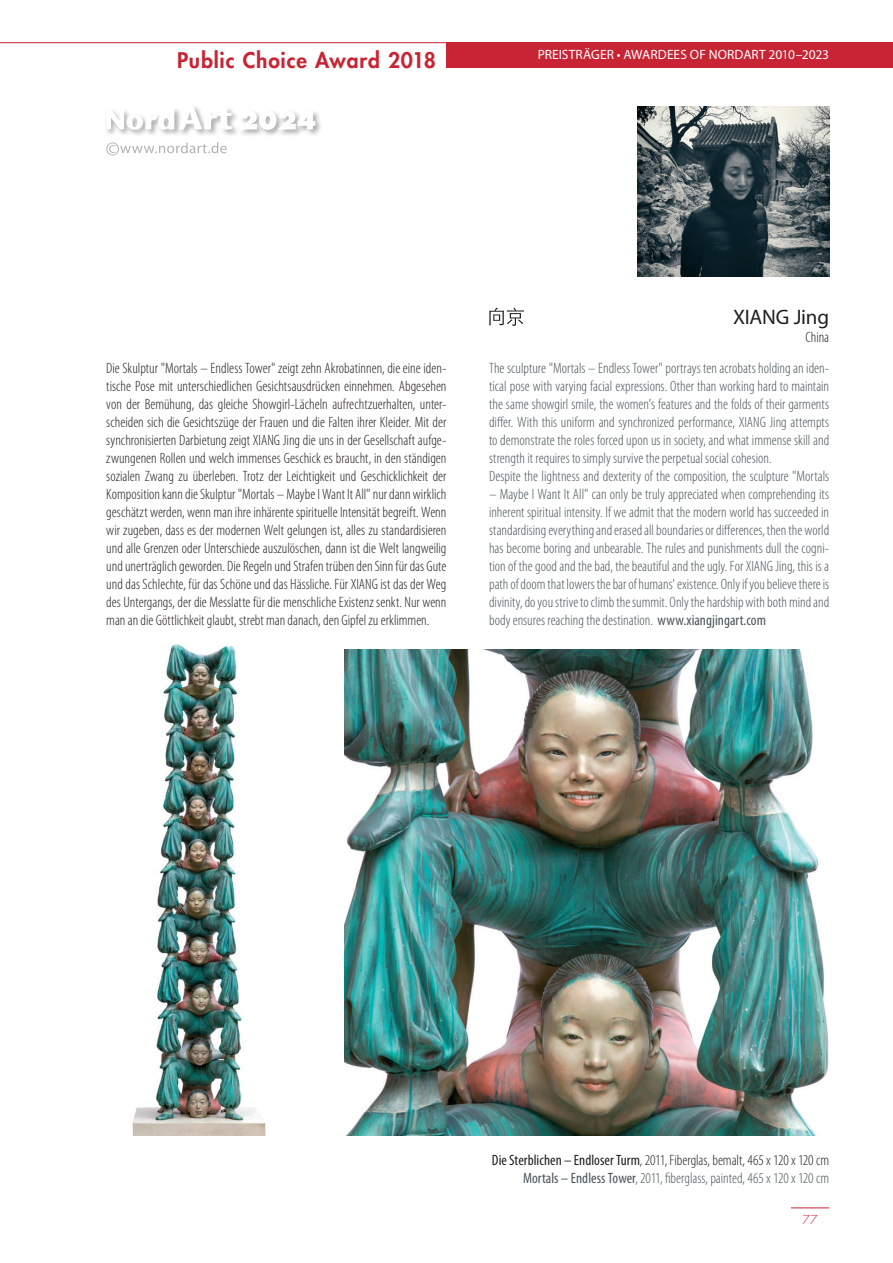
<style>
.page{position:relative;width:893px;height:1263px;background:#fff}
.page>*{position:absolute;margin:0;border:0;box-sizing:border-box;transform-origin:0 0}
.t1{font:800 21px "Futura Std";letter-spacing:.04em;color:#c82434}
.t2{font:21px "Myriad Pro";letter-spacing:-.01em;color:#231f20}
.t3{font:300 condensed 15px/18px "Myriad Pro";color:#485459;text-align:right}
.t4{font:300 condensed 15px/18px "Myriad Pro";color:#231f20;text-align:justify}
.t5{font:13.5px "Myriad Pro";color:#fff}
.t6{font:300 12px "Futura Std";color:#c82434}
.s1{font-weight:400}
.s2{font-weight:400;color:#231f20}
.s3{color:#231f20}
</style>
<div class="page">
<div style="left:446px;top:43px;width:447px;height:25px;background:#c82434"></div>
<hr style="left:0;top:42px;width:446px;height:1px;background:#c82434">
<hr style="left:791px;top:1207px;width:38px;height:1px;background:#c82434">
<svg style="left:106px;top:142px;width:121px;height:13px"></svg>
<svg style="left:106px;top:130px;width:71px;height:5px"></svg>
<svg style="left:177px;top:111px;width:60px;height:25px"></svg>
<svg style="left:106px;top:106px;width:126px;height:24px"></svg>
<svg style="left:241px;top:112px;width:80px;height:24px"></svg>
<svg style="left:241px;top:111px;width:74px;height:19px"></svg>
<svg style="left:489px;top:308px;width:35px;height:18px"></svg>
<img style="left:132px;top:644px;width:134px;height:492px">
<img style="left:344px;top:650px;width:485px;height:486px">
<img style="left:638px;top:106px;width:191px;height:170px">
<h1 class="t1" style="left:177px;top:47px;width:260px">Public Choice Award 2018</h1>
<p class="t5" style="left:538px;top:46px;width:293px">PREISTRÄGER • AWARDEES OF NORDART 2010–2023</p>
<h1 class="t2" style="left:733px;top:304px;width:98px">XIANG Jing</h1>
<p class="t4" style="left:805px;top:328px;width:25px">China</p>
<p class="t4" style="left:106px;top:359px;width:342px">Die Skulptur "Mortals – Endless Tower" zeigt zehn Akrobatinnen, die eine iden&shy;tische Pose mit unterschiedlichen Gesichtsausdrücken einnehmen. Abgesehen von der Bemühung, das gleiche Showgirl-Lächeln aufrechtzuerhalten, unter&shy;scheiden sich die Gesichtszüge der Frauen und die Falten ihrer Kleider. Mit der synchronisierten Darbietung zeigt XIANG Jing die uns in der Gesellschaft aufge&shy;zwungenen Rollen und welch immenses Geschick es braucht, in den ständigen sozialen Zwang zu überleben. Trotz der Leichtigkeit und Geschicklichkeit der Komposition kann die Skulptur "Mortals – Maybe I Want It All" nur dann wirklich geschätzt werden, wenn man ihre inhärente spirituelle Intensität begreift. Wenn wir zugeben, dass es der modernen Welt gelungen ist, alles zu standardisieren und alle Grenzen oder Unterschiede auszulöschen, dann ist die Welt langweilig und unerträglich geworden. Die Regeln und Strafen trüben den Sinn für das Gute und das Schlechte, für das Schöne und das Hässliche. Für XIANG ist das der Weg des Untergangs, der die Messlatte für die menschliche Existenz senkt. Nur wenn man an die Göttlichkeit glaubt, strebt man danach, den Gipfel zu erklimmen.</p>
<p class="t3" style="left:489px;top:359px;width:342px;text-align:left">The sculpture "Mortals – Endless Tower" portrays ten acrobats holding an iden&shy;tical pose with varying facial expressions. Other than working hard to maintain the same showgirl smile, the women’s features and the folds of their garments differ. With this uniform and synchronized performance, XIANG Jing attempts to demonstrate the roles forced upon us in society, and what immense skill and strength it requires to simply survive the perpetual social cohesion.<br>Despite the lightness and dexterity of the composition, the sculpture "Mortals</p>
<p class="t3" style="left:489px;top:485px;width:342px;text-align:justify">– Maybe I Want It All" can only be truly appreciated when comprehending its inherent spiritual intensity. If we admit that the modern world has succeeded in standardising everything and erased all boundaries or differences, then the world has become boring and unbearable. The rules and punishments dull the cogni&shy;tion of the good and the bad, the beautiful and the ugly. For XIANG Jing, this is a path of doom that lowers the bar of humans' existence. Only if you believe there is divinity, do you strive to climb the summit. Only the hardship with both mind and body ensures reaching the destination. <span class="s1">www.xiangjingart.com</span></p>
<p class="t3" style="left:492px;top:1151px;width:339px"><span class="s2">Die Sterblichen – Endloser Turm</span><span class="s3">, 2011, Fiberglas, bemalt, 465 x 120 x 120 cm<br></span><span class="s1">Mortals – Endless Tower</span>, 2011, fiberglass, painted, 465 x 120 x 120 cm</p>
<p class="t6" style="left:803px;top:1213px;width:16px">77</p>
</div>
